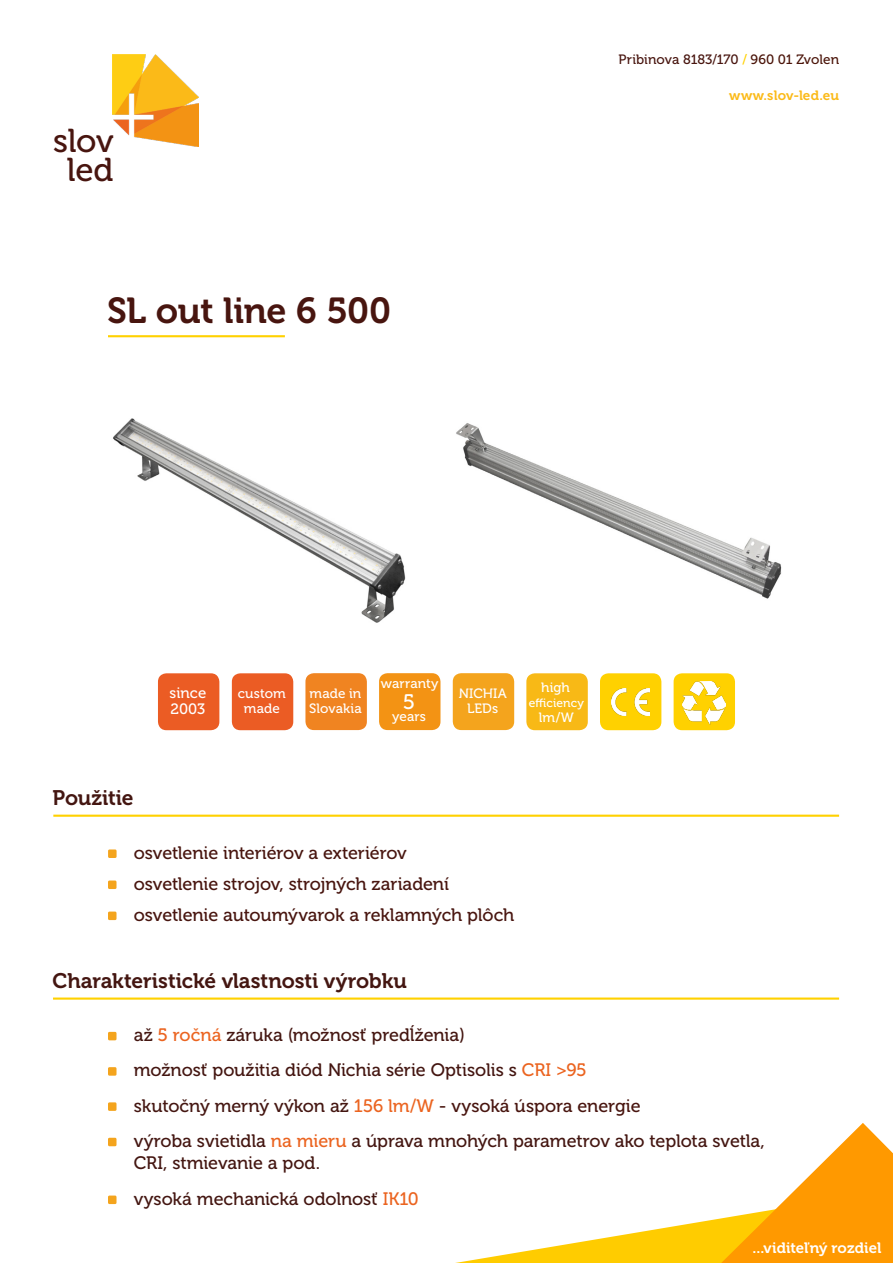
<style>
.page{position:relative;width:893px;height:1263px;background:#fff}
.page>*{position:absolute;margin:0;border:0;box-sizing:border-box;transform-origin:0 0}
.t1{font:36px "Museo 700";letter-spacing:-.01em;color:#48150f}
.t2{font:33px/29.7px "Museo 500";letter-spacing:-.01em;color:#48150f;text-align:center}
.t3{font:21px "Museo 700";letter-spacing:-.005em;color:#441611}
.t4{font:21px "Museo 500";color:#fff}
.t5{font:18px/22.5px "Museo 500";letter-spacing:-.005em;color:#441611}
.t6{font:18px "Museo 500";letter-spacing:-.005em;color:#48150f}
.t7{font:15px "Museo 700";color:#fff}
.t8{font:15px/16.5px "Museo 500";color:#fff}
.t9{font:13.5px/15px "Museo 500";letter-spacing:.005em;color:#fff}
.t10{font:13.5px "Museo 500";color:#48150f}
.t11{font:13.5px "Museo 700";letter-spacing:.005em;color:#fbba18}
.t12{font:12px "Museo 500";letter-spacing:.01em;color:#fff}
.s1{color:#ffd100}
.s2{color:#4b150a}
.s3{color:#eb6420}
.s4{color:#48150f}
</style>
<div class="page">
<hr style="left:53px;top:815px;width:786px;height:2px;background:#ffd100">
<hr style="left:53px;top:997px;width:786px;height:3px;background:#ffd100">
<div style="left:158px;top:673px;width:61px;height:57px;background:#eb5c24;border-radius:9px"></div>
<div style="left:232px;top:673px;width:61px;height:57px;background:#eb5c24;border-radius:9px"></div>
<div style="left:305px;top:673px;width:62px;height:57px;background:#f08421;border-radius:9px"></div>
<div style="left:453px;top:673px;width:61px;height:57px;background:#f4a41d;border-radius:9px"></div>
<div style="left:526px;top:673px;width:62px;height:57px;background:#f8b916;border-radius:9px"></div>
<div style="left:600px;top:673px;width:61px;height:57px;background:#ffd100;border-radius:9px"></div>
<img style="left:612px;top:689px;width:38px;height:27px">
<div style="left:674px;top:673px;width:61px;height:57px;background:#ffd100;border-radius:9px"></div>
<img style="left:683px;top:681px;width:43px;height:43px">
<img style="left:112px;top:54px;width:86px;height:93px">
<svg style="left:455px;top:1123px;width:438px;height:140px"></svg>
<div style="left:108px;top:1138px;width:9px;height:8px;background:#f4a41d;border-radius:2px"></div>
<div style="left:108px;top:1102px;width:9px;height:9px;background:#f4a41d;border-radius:2px"></div>
<div style="left:108px;top:1032px;width:9px;height:8px;background:#f4a41d;border-radius:2px"></div>
<div style="left:108px;top:1067px;width:9px;height:9px;background:#f4a41d;border-radius:2px"></div>
<div style="left:379px;top:673px;width:61px;height:57px;background:#f39314;border-radius:9px"></div>
<div style="left:108px;top:1195px;width:9px;height:9px;background:#f4a41d;border-radius:2px"></div>
<img style="left:113px;top:418px;width:293px;height:205px">
<img style="left:456px;top:423px;width:326px;height:176px">
<div style="left:108px;top:849px;width:9px;height:9px;background:#f4a41d;border-radius:2px"></div>
<div style="left:108px;top:911px;width:9px;height:9px;background:#f4a41d;border-radius:2px"></div>
<div style="left:108px;top:880px;width:9px;height:9px;background:#f4a41d;border-radius:2px"></div>
<hr style="left:108px;top:335px;width:177px;height:2px;background:#ffd100">
<p class="t2" style="left:53px;top:126px;width:62px">slov led</p>
<p class="t1" style="left:107px;top:291px;width:286px">SL out line 6 500</p>
<p class="t10" style="left:618px;top:52px;width:222px">Pribinova 8183/170 <span class="s1">/</span> <span class="s2">960 01 Zvolen</span></p>
<p class="t11" style="left:729px;top:87px;width:111px">www.slov-led.eu</p>
<p class="t8" style="left:170px;top:684px;width:38px">since<br>2003</p>
<p class="t9" style="left:238px;top:686px;width:49px">custom</p>
<p class="t9" style="left:244px;top:701px;width:38px">made</p>
<p class="t9" style="left:381px;top:676px;width:59px">warranty</p>
<p class="t4" style="left:403px;top:690px;width:14px">5</p>
<p class="t9" style="left:392px;top:709px;width:35px">years</p>
<p class="t9" style="left:309px;top:686px;width:54px">made in<br>Slovakia</p>
<p class="t9" style="left:459px;top:686px;width:49px;text-align:center">NICHIA<br>LEDs</p>
<p class="t9" style="left:541px;top:680px;width:30px">high</p>
<p class="t12" style="left:529px;top:696px;width:57px">efficiency</p>
<p class="t9" style="left:539px;top:710px;width:36px">lm/W</p>
<p class="t3" style="left:53px;top:786px;width:82px">Použitie</p>
<p class="t6" style="left:134px;top:842px;width:275px">osvetlenie interiérov a exteriérov</p>
<p class="t6" style="left:134px;top:873px;width:317px">osvetlenie strojov, strojných zariadení</p>
<p class="t6" style="left:134px;top:904px;width:382px">osvetlenie autoumývarok a reklamných plôch</p>
<p class="t3" style="left:53px;top:969px;width:356px">Charakteristické vlastnosti výrobku</p>
<p class="t5" style="left:134px;top:1024px;width:333px">až <span class="s3">5 ročná</span> záruka (možnosť predĺženia)</p>
<p class="t5" style="left:134px;top:1059px;width:455px">možnosť použitia diód Nichia série Optisolis s <span class="s3">CRI &gt;95</span></p>
<p class="t5" style="left:134px;top:1094px;width:508px">skutočný merný výkon až <span class="s3">156 lm/W</span> <span class="s4">- vysoká úspora energie</span></p>
<p class="t5" style="left:134px;top:1130px;width:633px">výroba svietidla <span class="s3">na mieru</span> a úprava mnohých parametrov ako teplota svetla,<br>CRI, stmievanie a pod.</p>
<p class="t5" style="left:134px;top:1187px;width:287px">vysoká mechanická odolnosť <span class="s3">IK10</span></p>
<p class="t7" style="left:753px;top:1239px;width:130px">...viditeľný rozdiel</p>
</div>
